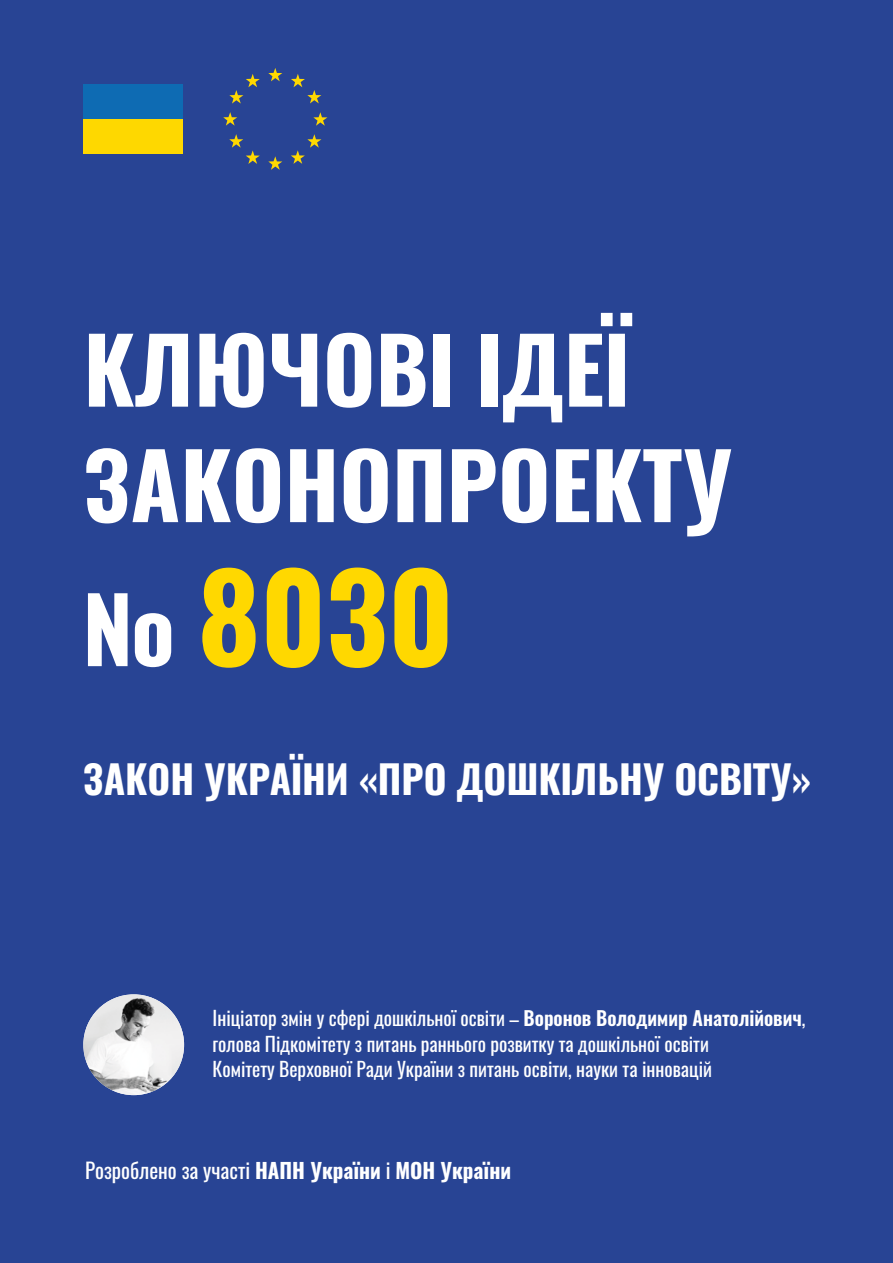
<style>
.page{position:relative;width:893px;height:1263px;background:#284494}
.page>*{position:absolute;margin:0;border:0;box-sizing:border-box;transform-origin:0 0}
.t1{font:700 120px "Oswald";color:#ffd800}
.t2{font:700 90px/115.5px "Oswald";color:#fff}
.t3{font:700 39px "Oswald";color:#fff}
.t4{font:700 21px "Oswald";color:#fff}
.t5{font:19.5px/25.5px "Oswald";color:#fff}
.s1{font-size:90px;color:#fff}
.s2{font-weight:600}
.s3{font-weight:400}
</style>
<div class="page">
<div style="left:83px;top:119px;width:100px;height:34px;background:#fed800"></div>
<div style="left:83px;top:84px;width:100px;height:35px;background:#0e6bb3"></div>
<svg style="left:268px;top:68px;width:14px;height:13px"></svg>
<svg style="left:291px;top:74px;width:30px;height:29px"></svg>
<svg style="left:313px;top:112px;width:14px;height:14px"></svg>
<svg style="left:291px;top:134px;width:30px;height:30px"></svg>
<svg style="left:268px;top:156px;width:14px;height:14px"></svg>
<svg style="left:229px;top:134px;width:31px;height:30px"></svg>
<svg style="left:223px;top:112px;width:14px;height:14px"></svg>
<svg style="left:229px;top:74px;width:31px;height:30px"></svg>
<img style="left:83px;top:994px;width:101px;height:101px;border-radius:50px">
<h2 class="t2" style="left:83px;top:303px;width:650px">КЛЮЧОВІ ІДЕЇ<br>ЗАКОНОПРОЕКТУ</h2>
<h1 class="t1" style="left:83px;top:510px;width:372px"><span class="s1">№</span> 8030</h1>
<h3 class="t3" style="left:83px;top:745px;width:729px">ЗАКОН УКРАЇНИ «ПРО ДОШКІЛЬНУ ОСВІТУ»</h3>
<p class="t5" style="left:213px;top:1003px;width:594px">Ініціатор змін у сфері дошкільної освіти – <span class="s2">Воронов Володимир Анатолійович</span>, голова Підкомітету з питань раннього розвитку та дошкільної освіти<br>Комітету Верховної Ради України з питань освіти, науки та інновацій</p>
<p class="t4" style="left:85px;top:1151px;width:428px"><span class="s3">Розроблено за участі</span> НАПН України <span class="s3">і</span> МОН України</p>
</div>
